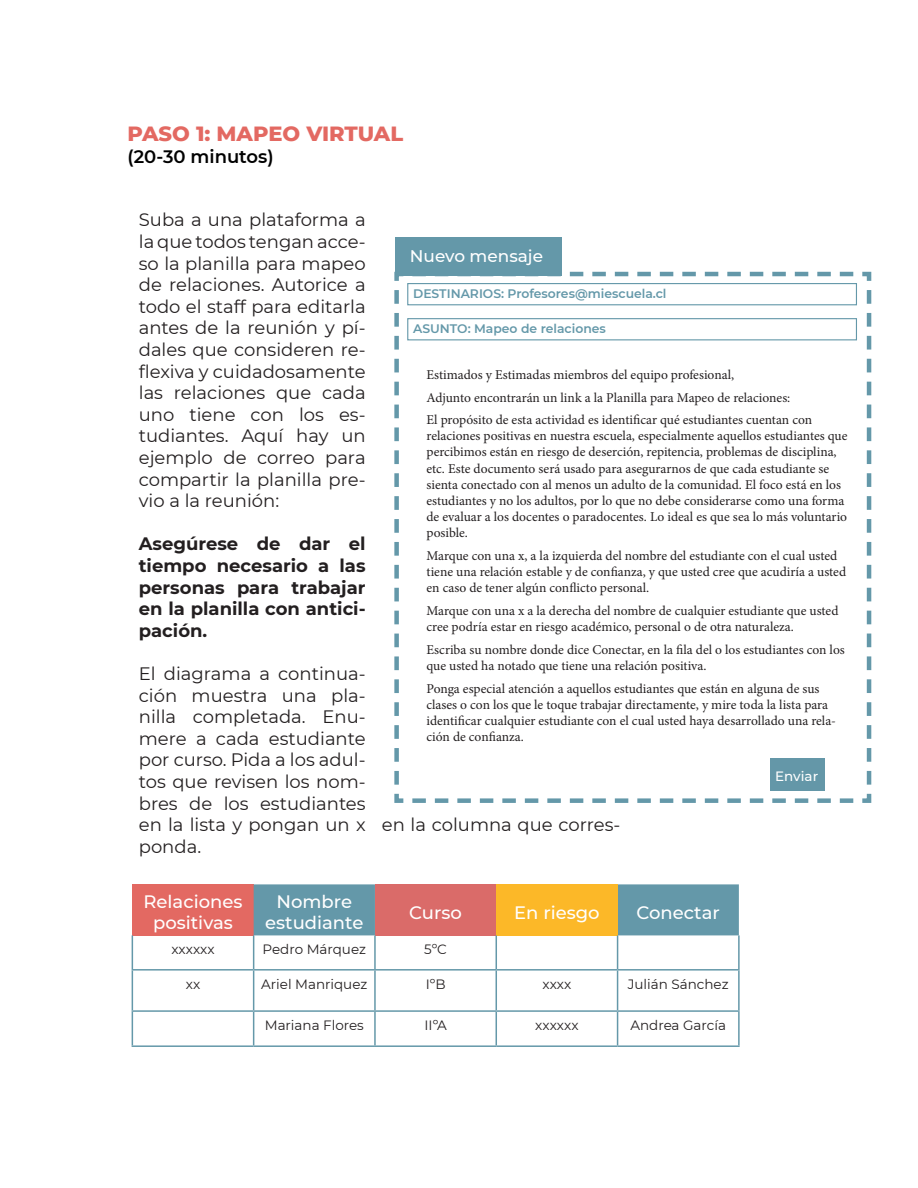
<style>
.page{position:relative;width:918px;height:1188px;background:#fff}
.page>*{position:absolute;margin:0;border:0;box-sizing:border-box;transform-origin:0 0}
.t1{font:800 21px "Montserrat";color:#e36962}
.t2{font:18px/21.6px "Montserrat";color:#231f20;text-align:justify}
.t3{font:700 18px/21.6px "Montserrat";color:#231f20;text-align:justify}
.t4{font:500 18px/21.6px "Montserrat";color:#fff;text-align:center}
.t5{font:600 18px "Montserrat";color:#000}
.t6{font:500 16.8px "Montserrat";color:#fff}
.t7{font:13.5px/16.2px "Minion Pro";color:#231f20}
.t8{font:13.5px "Montserrat";color:#231f20}
.t9{font:500 13.5px "Montserrat";color:#fff}
.t10{font:600 12.3px "Montserrat";color:#6498a9}
</style>
<div class="page">
<div style="left:395px;top:237px;width:166px;height:39px;background:#6498a9"></div>
<svg style="left:394px;top:270px;width:478px;height:533px"></svg>
<div style="left:407px;top:283px;width:450px;height:22px;border:1px solid #6498a9"></div>
<div style="left:407px;top:318px;width:450px;height:22px;border:1px solid #6498a9"></div>
<div style="left:770px;top:758px;width:54px;height:32px;background:#6497a8"></div>
<div style="left:132px;top:884px;width:122px;height:51px;background:#e36962"></div>
<div style="left:254px;top:884px;width:485px;height:51px;background:#6498a9"></div>
<div style="left:375px;top:884px;width:121px;height:51px;background:#da6b69"></div>
<div style="left:496px;top:884px;width:122px;height:51px;background:#fcb828"></div>
<hr style="left:132px;top:935px;width:1px;height:34px;background:#6498a9">
<hr style="left:253px;top:935px;width:1px;height:34px;background:#6498a9">
<hr style="left:374px;top:935px;width:2px;height:34px;background:#6498a9">
<hr style="left:496px;top:935px;width:1px;height:34px;background:#6498a9">
<hr style="left:617px;top:935px;width:1px;height:34px;background:#6498a9">
<hr style="left:738px;top:935px;width:2px;height:34px;background:#6498a9">
<hr style="left:132px;top:969px;width:122px;height:2px;background:#6498a9">
<hr style="left:132px;top:971px;width:1px;height:39px;background:#6498a9">
<hr style="left:254px;top:969px;width:121px;height:2px;background:#6498a9">
<hr style="left:253px;top:971px;width:1px;height:39px;background:#6498a9">
<hr style="left:375px;top:969px;width:121px;height:2px;background:#6498a9">
<hr style="left:374px;top:971px;width:2px;height:39px;background:#6498a9">
<hr style="left:496px;top:969px;width:122px;height:2px;background:#6498a9">
<hr style="left:496px;top:971px;width:1px;height:39px;background:#6498a9">
<hr style="left:618px;top:969px;width:122px;height:2px;background:#6498a9">
<hr style="left:617px;top:971px;width:1px;height:39px;background:#6498a9">
<hr style="left:738px;top:971px;width:2px;height:39px;background:#6498a9">
<hr style="left:132px;top:1010px;width:122px;height:2px;background:#6498a9">
<hr style="left:132px;top:1012px;width:1px;height:33px;background:#6498a9">
<hr style="left:254px;top:1010px;width:121px;height:2px;background:#6498a9">
<hr style="left:253px;top:1012px;width:1px;height:33px;background:#6498a9">
<hr style="left:375px;top:1010px;width:121px;height:2px;background:#6498a9">
<hr style="left:374px;top:1012px;width:2px;height:33px;background:#6498a9">
<hr style="left:496px;top:1010px;width:122px;height:2px;background:#6498a9">
<hr style="left:496px;top:1012px;width:1px;height:33px;background:#6498a9">
<hr style="left:618px;top:1010px;width:122px;height:2px;background:#6498a9">
<hr style="left:617px;top:1012px;width:1px;height:33px;background:#6498a9">
<hr style="left:738px;top:1012px;width:2px;height:33px;background:#6498a9">
<hr style="left:132px;top:1045px;width:122px;height:2px;background:#6498a9">
<hr style="left:254px;top:1045px;width:121px;height:2px;background:#6498a9">
<hr style="left:375px;top:1045px;width:121px;height:2px;background:#6498a9">
<hr style="left:496px;top:1045px;width:122px;height:2px;background:#6498a9">
<hr style="left:618px;top:1045px;width:122px;height:2px;background:#6498a9">
<h1 class="t1" style="left:128px;top:118px;width:277px">PASO 1: MAPEO VIRTUAL</h1>
<h2 class="t5" style="left:128px;top:143px;width:148px">(20-30 minutos)</h2>
<p class="t2" style="left:139px;top:209px;width:228px">Suba a una plataforma a la que todos tengan acce&shy;so la planilla para mapeo de relaciones. Autorice a todo el staff para editarla antes de la reunión y pí&shy;dales que consideren re&shy;flexiva y cuidadosamente las relaciones que cada uno tiene con los es&shy;tudiantes. Aquí hay un ejemplo de correo para compartir la planilla pre&shy;vio a la reunión:</p>
<h2 class="t3" style="left:139px;top:532px;width:228px">Asegúrese de dar el tiempo necesario a las personas para trabajar en la planilla con antici&shy;pación.</h2>
<h2 class="t2" style="left:139px;top:662px;width:483px;text-align:left">El diagrama a continua-<br>ción muestra una pla-<br>nilla completada. Enu-<br>mere a cada estudiante<br>por curso. Pida a los adul-<br>tos que revisen los nom-<br>bres de los estudiantes<br>en la lista y pongan un x en la columna que corres&shy;ponda.</h2>
<p class="t6" style="left:410px;top:244px;width:135px">Nuevo mensaje</p>
<p class="t10" style="left:413px;top:285px;width:255px">DESTINARIOS: Profesores@miescuela.cl</p>
<p class="t10" style="left:413px;top:320px;width:194px">ASUNTO: Mapeo de relaciones</p>
<p class="t7" style="left:427px;top:363px;width:387px;line-height:22.5px">Estimados y Estimadas miembros del equipo profesional,<br>Adjunto encontrarán un link a la Planilla para Mapeo de relaciones:<br>El propósito de esta actividad es identificar qué estudiantes cuentan con</p>
<p class="t7" style="left:427px;top:428px;width:422px">relaciones positivas en nuestra escuela, especialmente aquellos estudiantes que percibimos están en riesgo de deserción, repitencia, problemas de disciplina, etc. Este documento será usado para asegurarnos de que cada estudiante se sienta conectado con al menos un adulto de la comunidad. El foco está en los estudiantes y no los adultos, por lo que no debe considerarse como una forma de evaluar a los docentes o paradocentes. Lo ideal es que sea lo más voluntario posible.</p>
<p class="t7" style="left:427px;top:548px;width:421px">Marque con una x, a la izquierda del nombre del estudiante con el cual usted tiene una relación estable y de confianza, y que usted cree que acudiría a usted en caso de tener algún conflicto personal.</p>
<p class="t7" style="left:427px;top:603px;width:414px">Marque con una x a la derecha del nombre de cualquier estudiante que usted cree podría estar en riesgo académico, personal o de otra naturaleza.</p>
<p class="t7" style="left:427px;top:641px;width:420px">Escriba su nombre donde dice Conectar, en la fila del o los estudiantes con los que usted ha notado que tiene una relación positiva.</p>
<p class="t7" style="left:427px;top:680px;width:411px">Ponga especial atención a aquellos estudiantes que están en alguna de sus clases o con los que le toque trabajar directamente, y mire toda la lista para identificar cualquier estudiante con el cual usted haya desarrollado una rela&shy;ción de confianza.</p>
<p class="t9" style="left:775px;top:767px;width:45px">Enviar</p>
<h2 class="t4" style="left:143px;top:890px;width:101px">Relaciones positivas</h2>
<h2 class="t4" style="left:265px;top:890px;width:100px">Nombre estudiante</h2>
<h2 class="t4" style="left:409px;top:901px;width:54px">Curso</h2>
<h2 class="t4" style="left:514px;top:901px;width:87px">En riesgo</h2>
<h2 class="t4" style="left:637px;top:901px;width:85px">Conectar</h2>
<p class="t8" style="left:171px;top:940px;width:45px">xxxxxx</p>
<p class="t8" style="left:263px;top:940px;width:105px">Pedro Márquez</p>
<p class="t8" style="left:424px;top:940px;width:24px">5ºC</p>
<p class="t8" style="left:186px;top:975px;width:16px">xx</p>
<p class="t8" style="left:261px;top:975px;width:108px">Ariel Manriquez</p>
<p class="t8" style="left:426px;top:975px;width:21px">IºB</p>
<p class="t8" style="left:543px;top:975px;width:30px">xxxx</p>
<p class="t8" style="left:628px;top:975px;width:102px">Julián Sánchez</p>
<p class="t8" style="left:265px;top:1016px;width:101px">Mariana Flores</p>
<p class="t8" style="left:425px;top:1016px;width:24px">IIºA</p>
<p class="t8" style="left:535px;top:1016px;width:45px">xxxxxx</p>
<p class="t8" style="left:630px;top:1016px;width:97px">Andrea García</p>
</div>
